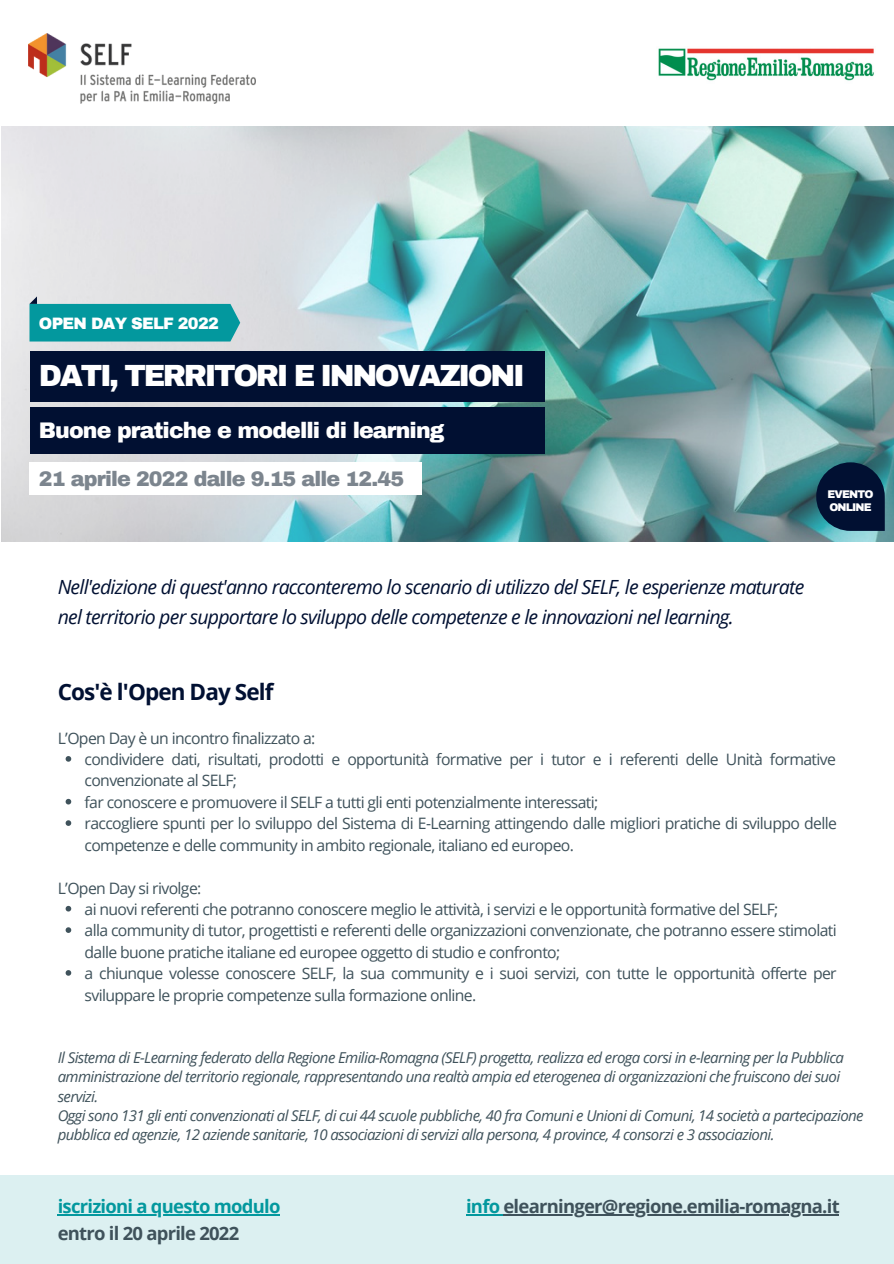
<style>
.page{position:relative;width:894px;height:1264px;background:#fff}
.page>*{position:absolute;margin:0;border:0;box-sizing:border-box;transform-origin:0 0}
.t1{font:900 30px "Archivo";letter-spacing:-.08em;color:#fff}
.t2{font:700 22.5px "Open Sans";letter-spacing:-.04em;color:#011032}
.t3{font:900 22.05px "Archivo";letter-spacing:-.04em;color:#fff}
.t4{font:900 20.55px "Archivo";letter-spacing:-.04em;color:#7c858e}
.t5{font:italic 19.5px/30.5px "Open Sans";letter-spacing:-.04em;color:#011032}
.t6{font:700 18.45px "Open Sans";letter-spacing:-.04em;color:#3f525b}
.t7{font:700 18.45px "Open Sans";letter-spacing:-.04em;color:#03989e}
.t8{font:900 16.2px "Archivo";letter-spacing:-.045em;color:#fff}
.t9{font:15.75px/21.5px "Open Sans";letter-spacing:-.04em;color:#3f525b}
.t10{font:italic 15px/19.2px "Open Sans";letter-spacing:-.04em;color:#3f525b}
.t11{font:900 10.8px "Archivo";letter-spacing:-.08em;color:#fff}
.s1{color:#03989e}
</style>
<div class="page">
<img style="left:658px;top:48px;width:216px;height:33px">
<img style="left:28px;top:34px;width:227px;height:70px">
<div style="left:0;top:1175px;width:893px;height:88px;background:#dcf0f1"></div>
<hr style="left:58px;top:1214px;width:222px;height:1px;background:#03989e">
<hr style="left:466px;top:1214px;width:37px;height:1px;background:#03989e">
<hr style="left:503px;top:1214px;width:335px;height:1px;background:#3f525b">
<svg style="left:66px;top:756px;width:5px;height:5px"></svg>
<svg style="left:66px;top:798px;width:5px;height:6px"></svg>
<svg style="left:66px;top:820px;width:5px;height:6px"></svg>
<svg style="left:66px;top:905px;width:5px;height:6px"></svg>
<svg style="left:66px;top:927px;width:5px;height:5px"></svg>
<svg style="left:66px;top:970px;width:5px;height:5px"></svg>
<img style="left:1px;top:126px;width:892px;height:415px">
<div style="left:30px;top:351px;width:514px;height:51px;background:#011032"></div>
<div style="left:30px;top:407px;width:514px;height:47px;background:#011032"></div>
<svg style="left:29px;top:296px;width:211px;height:45px;background:#2da5aa"></svg>
<svg style="left:816px;top:462px;width:68px;height:69px;background:#092542"></svg>
<div style="left:30px;top:462px;width:391px;height:33px;background:#fff"></div>
<p class="t8" style="left:39px;top:315px;width:181px">OPEN DAY SELF 2022</p>
<p class="t1" style="left:39px;top:360px;width:487px">DATI, TERRITORI E INNOVAZIONI</p>
<p class="t3" style="left:39px;top:419px;width:407px">Buone pratiche e modelli di learning</p>
<p class="t4" style="left:39px;top:468px;width:366px">21 aprile 2022 dalle 9.15 alle 12.45</p>
<p class="t11" style="left:827px;top:488px;width:47px">EVENTO</p>
<p class="t11" style="left:829px;top:501px;width:44px">ONLINE</p>
<p class="t5" style="left:58px;top:571px;width:747px">Nell'edizione di quest'anno racconteremo lo scenario di utilizzo del SELF, le esperienze maturate nel territorio per supportare lo sviluppo delle competenze e le innovazioni nel learning.</p>
<p class="t2" style="left:58px;top:675px;width:217px">Cos'è l'Open Day Self</p>
<p class="t9" style="left:58px;top:726px;width:259px">L’Open Day è un incontro finalizzato a:</p>
<p class="t9" style="left:84px;top:748px;width:752px">condividere dati, risultati, prodotti e opportunità formative per i tutor e i referenti delle Unità formative convenzionate al SELF;</p>
<p class="t9" style="left:84px;top:791px;width:515px">far conoscere e promuovere il SELF a tutti gli enti potenzialmente interessati;</p>
<p class="t9" style="left:84px;top:812px;width:753px">raccogliere spunti per lo sviluppo del Sistema di E-Learning attingendo dalle migliori pratiche di sviluppo delle competenze e delle community in ambito regionale, italiano ed europeo.</p>
<p class="t9" style="left:58px;top:876px;width:145px">L’Open Day si rivolge:</p>
<p class="t9" style="left:84px;top:898px;width:695px">ai nuovi referenti che potranno conoscere meglio le attività, i servizi e le opportunità formative del SELF;</p>
<p class="t9" style="left:84px;top:919px;width:753px">alla community di tutor, progettisti e referenti delle organizzazioni convenzionate, che potranno essere stimolati dalle buone pratiche italiane ed europee oggetto di studio e confronto;</p>
<p class="t9" style="left:84px;top:962px;width:753px">a chiunque volesse conoscere SELF, la sua community e i suoi servizi, con tutte le opportunità offerte per sviluppare le proprie competenze sulla formazione online.</p>
<p class="t10" style="left:58px;top:1047px;width:787px">Il Sistema di E-Learning federato della Regione Emilia-Romagna (SELF) progetta, realizza ed eroga corsi in e-learning per la Pubblica amministrazione del territorio regionale, rappresentando una realtà ampia ed eterogenea di organizzazioni che fruiscono dei suoi servizi.</p>
<p class="t10" style="left:58px;top:1105px;width:807px">Oggi sono 131 gli enti convenzionati al SELF, di cui 44 scuole pubbliche, 40 fra Comuni e Unioni di Comuni, 14 società a partecipazione pubblica ed agenzie, 12 aziende sanitarie, 10 associazioni di servizi alla persona, 4 province, 4 consorzi e 3 associazioni.</p>
<p class="t7" style="left:58px;top:1193px;width:224px">iscrizioni a questo modulo</p>
<p class="t6" style="left:58px;top:1220px;width:183px">entro il 20 aprile 2022</p>
<p class="t6" style="left:466px;top:1193px;width:375px"><span class="s1">info</span> elearninger@regione.emilia-romagna.it</p>
</div>
